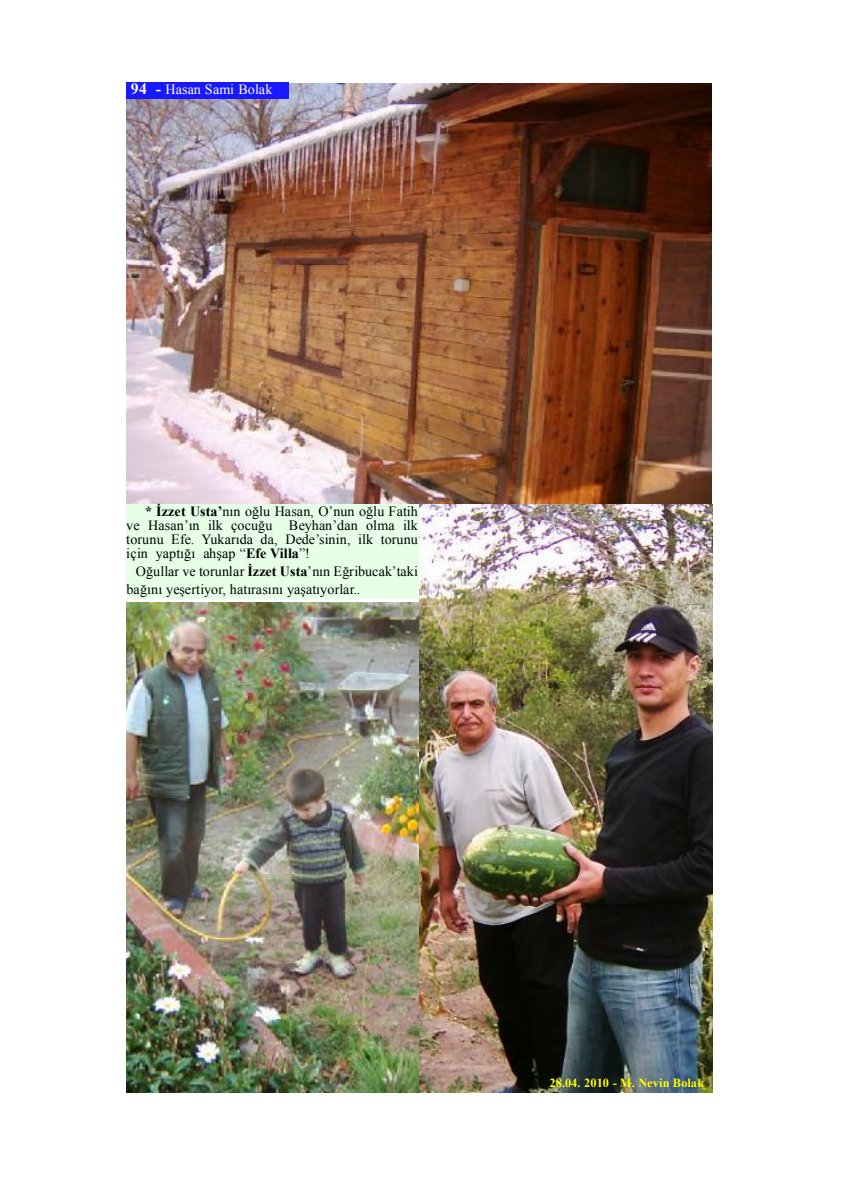
<style>
.page{position:relative;width:844px;height:1191px;background:#fff}
.page>*{position:absolute;margin:0;border:0;box-sizing:border-box;transform-origin:0 0}
.t1{font:14.17px/14.2px "Times New Roman";letter-spacing:.01em;color:#000;text-align:justify}
.t2{font:14.17px "Times New Roman";letter-spacing:.005em;color:#fff}
.t3{font:700 12.42px "Times New Roman";letter-spacing:.005em;color:#ff0}
.s1{font-weight:700;font-size:15.75px}
.s2{font-weight:700}
</style>
<div class="page">
<img style="left:126px;top:602px;width:293px;height:491px">
<img style="left:419px;top:503px;width:293px;height:590px">
<img style="left:126px;top:83px;width:585px;height:420px">
<div style="left:126px;top:83px;width:163px;height:15px;background:#1919ff"></div>
<div style="left:126px;top:504px;width:292px;height:94px;background:#e6ffe6"></div>
<p class="t2" style="left:131px;top:80px;width:143px"><span class="s1">94 -</span> Hasan Sami Bolak</p>
<p class="t1" style="left:126px;top:503px;width:293px;text-indent:19px"><span class="s2">* İzzet Usta’</span>nın oğlu Hasan, O’nun oğlu Fatih ve Hasan’ın ilk çocuğu Beyhan’dan olma ilk torunu Efe. Yukarıda da, Dede’sinin, ilk torunu için yaptığı ahşap “<span class="s2">Efe Villa</span>”!</p>
<p class="t1" style="left:126px;top:562px;width:293px;line-height:18px;text-indent:9px">Oğullar ve torunlar <span class="s2">İzzet Usta</span>’nın Eğribucak’taki bağını yeşertiyor, hatırasını yaşatıyorlar..</p>
<p class="t3" style="left:549px;top:1073px;width:156px">28.04. 2010 - M. Nevin Bolak</p>
</div>
